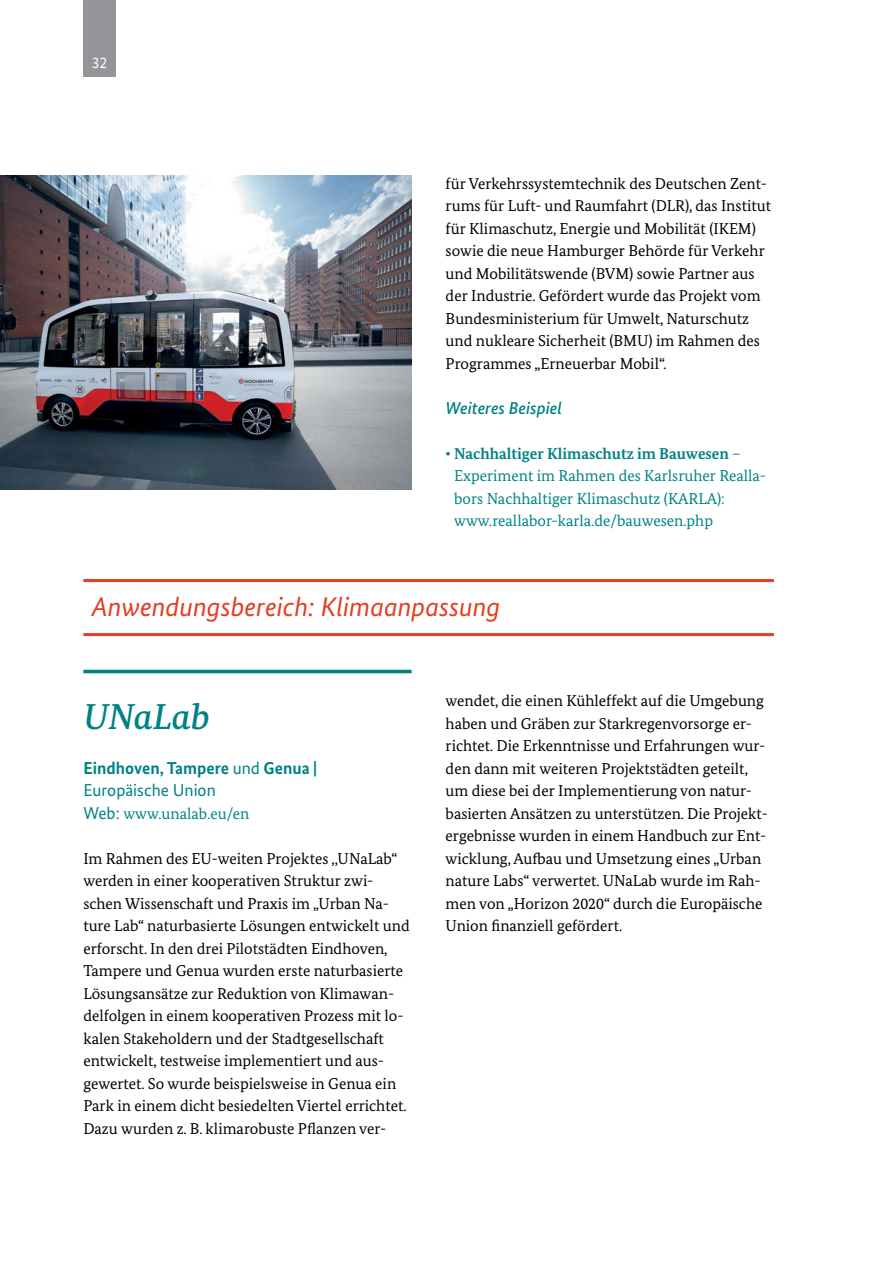
<style>
.page{position:relative;width:893px;height:1263px;background:#fff}
.page>*{position:absolute;margin:0;border:0;box-sizing:border-box;transform-origin:0 0}
.A4_Innenseiten_P-Hinweis_Head_SG_variabe{font:italic 500 36px "Bundes Serif";color:#008283}
.A4_Innenseiten_Anwendungsbereich{font:italic 27px "Bundes Sans";color:#e23e21}
.A4_Innenseiten_H2-Subhead_11_5_15{font:700 17.25px/22.5px "Bundes Sans";color:#008283}
.A4_Innenseiten_H2-Subhead_11_5_15-2{font:italic 500 17.25px "Bundes Sans";color:#008283}
.A4_Innenseiten_P-Copy_10_5_15{font:15.75px/22.5px "Bundes Serif";color:#000}
.A4_Innenseiten_H2-Subhead_11_5_15-3{font:15.75px/22.5px "Bundes Serif";color:#008283}
.t1{font:15.75px "Bundes Sans";color:#fff}
.s1{font-weight:700}
.s2{font-weight:400}
.s3{font-family:"Bundes Sans";font-size:17.25px}
</style>
<div class="page">
<div style="left:83px;top:0;width:33px;height:77px;background:#939598"></div>
<hr style="left:83px;top:579px;width:691px;height:3px;background:#e23e21">
<hr style="left:83px;top:633px;width:691px;height:3px;background:#e23e21">
<hr style="left:83px;top:670px;width:329px;height:3px;background:#008283">
<img style="left:0;top:176px;width:412px;height:313px">
<p class="t1" style="left:92px;top:54px;width:17px">32</p>
<p class="A4_Innenseiten_P-Copy_10_5_15" style="left:446px;top:172px;width:327px">für Verkehrssystemtechnik des Deutschen Zent&shy;rums für Luft- und Raumfahrt (DLR), das Institut für Klimaschutz, Energie und Mobilität (IKEM) sowie die neue Hamburger Behörde für Verkehr und Mobilitätswende (BVM) sowie Partner aus der Industrie. Gefördert wurde das Projekt vom Bundesministerium für Umwelt, Naturschutz und nukleare Sicherheit (BMU) im Rahmen des Programmes „Erneuerbar Mobil“.</p>
<h2 class="A4_Innenseiten_H2-Subhead_11_5_15-2" style="left:446px;top:398px;width:118px">Weiteres Beispiel</h2>
<p class="A4_Innenseiten_H2-Subhead_11_5_15-3" style="left:454px;top:442px;width:313px;text-indent:-9px"><span class="s1">• Nachhaltiger Klimaschutz im Bauwesen</span> – Experiment im Rahmen des Karlsruher Realla&shy;bors Nachhaltiger Klimaschutz (KARLA): www.reallabor-karla.de/bauwesen.php</p>
<p class="A4_Innenseiten_Anwendungsbereich" style="left:92px;top:591px;width:410px">Anwendungsbereich: Klimaanpassung</p>
<p class="A4_Innenseiten_P-Hinweis_Head_SG_variabe" style="left:83px;top:694px;width:128px">UNaLab</p>
<h2 class="A4_Innenseiten_H2-Subhead_11_5_15" style="left:83px;top:756px;width:235px">Eindhoven, Tampere <span class="s2">und</span> Genua |<br><span class="s2">Europäische Union</span></h2>
<h2 class="A4_Innenseiten_H2-Subhead_11_5_15-3" style="left:83px;top:802px;width:168px"><span class="s3">Web:</span> www.unalab.eu/en</h2>
<p class="A4_Innenseiten_P-Copy_10_5_15" style="left:83px;top:847px;width:328px">Im Rahmen des EU-weiten Projektes ,,UNaLab“ werden in einer kooperativen Struktur zwi&shy;schen Wissenschaft und Praxis im „Urban Na&shy;ture Lab“ naturbasierte Lösungen entwickelt und erforscht. In den drei Pilotstädten Eindhoven, Tampere und Genua wurden erste naturbasierte Lösungsansätze zur Reduktion von Klimawan&shy;delfolgen in einem kooperativen Prozess mit lo&shy;kalen Stakeholdern und der Stadtgesellschaft entwickelt, testweise implementiert und aus&shy;gewertet. So wurde beispielsweise in Genua ein Park in einem dicht besiedelten Viertel errichtet.<br>Dazu wurden z. B. klimarobuste Pflanzen ver-</p>
<p class="A4_Innenseiten_P-Copy_10_5_15" style="left:446px;top:689px;width:324px">wendet, die einen Kühleffekt auf die Umgebung haben und Gräben zur Starkregenvorsorge er&shy;richtet. Die Erkenntnisse und Erfahrungen wur&shy;den dann mit weiteren Projektstädten geteilt, um diese bei der Implementierung von natur&shy;basierten Ansätzen zu unterstützen. Die Projekt&shy;ergebnisse wurden in einem Handbuch zur Ent&shy;wicklung, Aufbau und Umsetzung eines „Urban nature Labs“ verwertet. UNaLab wurde im Rah&shy;men von „Horizon 2020“ durch die Europäische Union finanziell gefördert.</p>
</div>
